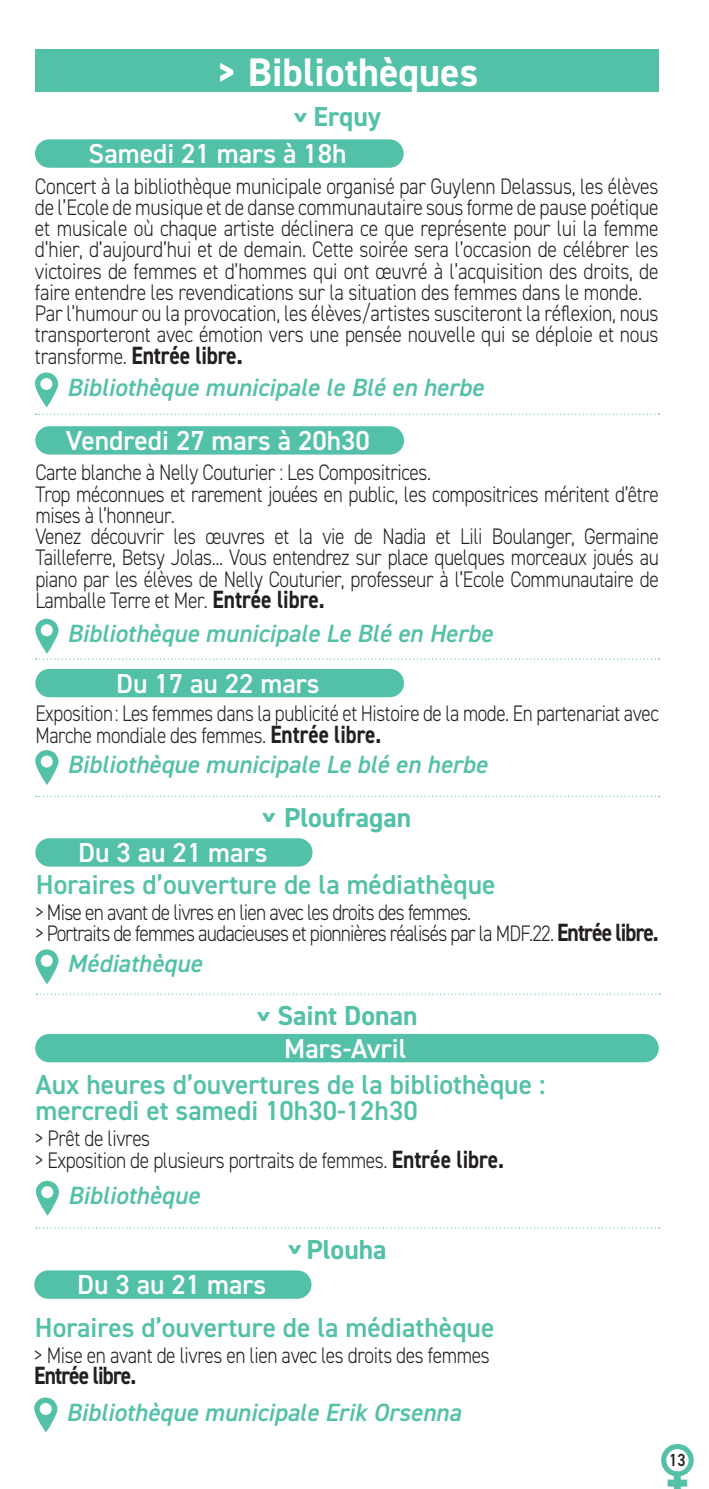
<style>
.page{position:relative;width:709px;height:1489px;background:#fff}
.page>*{position:absolute;margin:0;border:0;box-sizing:border-box;transform-origin:0 0}
.t1{font:700 40px "DIN2014";color:#fff}
.t2{font:600 27.5px/26.2px "DIN2014";color:#53c0a8}
.t3{font:600 27.5px "DIN2014";color:#fff}
.t4{font:700 27.5px "DIN2014";color:#53c0a8}
.t5{font:italic 600 25px/31.8px "DIN2014";color:#53c0a8}
.t6{font:700 25px "DIN2014";letter-spacing:-.04em;color:#231f20;scale:.86 1}
.t7{font:300 22.5px/21.2px "DIN2014";letter-spacing:-.02em;color:#231f20;scale:.87 1}
.t8{font:300 22.5px/21.2px "DIN2014";letter-spacing:-.02em;color:#231f20;scale:.86 1}
.t9{font:300 22.5px/21.2px "DIN2014";letter-spacing:-.04em;color:#231f20;scale:.86 1}
.t10{font:300 22.5px/21.2px "DIN2014";letter-spacing:-.02em;color:#231f20;scale:.85 1}
.t11{font:600 17.5px "DIN2014";color:#231f20;scale:.89 1}
.s1{font-weight:300;font-style:normal;font-size:22.5px;color:#231f20}
.s2{font-weight:700;font-style:normal;color:#231f20}
.s3{font-weight:700;font-size:25px}
</style>
<div class="page">
<svg style="left:661px;top:1444px;width:32px;height:44px"></svg>
<div style="left:35px;top:50px;width:624px;height:42px;background:#53c0a8"></div>
<div style="left:35px;top:426px;width:369px;height:28px;background:#53c0a8;border-radius:14px"></div>
<svg style="left:35px;top:618px;width:624px;height:41px"></svg>
<div style="left:35px;top:139px;width:368px;height:29px;background:#53c0a8;border-radius:14px"></div>
<svg style="left:35px;top:372px;width:24px;height:35px"></svg>
<svg style="left:36px;top:413px;width:623px;height:2px"></svg>
<div style="left:35px;top:669px;width:369px;height:28px;background:#53c0a8;border-radius:14px"></div>
<svg style="left:35px;top:750px;width:24px;height:35px"></svg>
<div style="left:35px;top:838px;width:277px;height:28px;background:#53c0a8;border-radius:14px"></div>
<svg style="left:35px;top:949px;width:24px;height:35px"></svg>
<svg style="left:37px;top:993px;width:623px;height:1px"></svg>
<div style="left:35px;top:1033px;width:623px;height:29px;background:#53c0a8;border-radius:14px"></div>
<svg style="left:36px;top:1180px;width:23px;height:35px"></svg>
<svg style="left:36px;top:795px;width:623px;height:2px"></svg>
<div style="left:34px;top:1270px;width:277px;height:28px;background:#53c0a8;border-radius:14px"></div>
<svg style="left:34px;top:1397px;width:24px;height:35px"></svg>
<svg style="left:36px;top:1227px;width:623px;height:1px"></svg>
<h1 class="t1" style="left:216px;top:52px;width:264px">&gt; Bibliothèques</h1>
<p class="t4" style="left:313px;top:102px;width:69px">Erquy</p>
<p class="t4" style="left:315px;top:110px;width:16px;rotate:90deg">&gt;</p>
<p class="t3" style="left:89px;top:143px;width:259px">Samedi 21 mars à 18h</p>
<p class="t7" style="left:35px;top:175px;width:718px">Concert à la bibliothèque municipale organisé par Guylenn Delassus, les élèves de l’Ecole de musique et de danse communautaire sous forme de pause poétique et musicale où chaque artiste déclinera ce que représente pour lui la femme d’hier, d’aujourd’hui et de demain. Cette soirée sera l’occasion de célébrer les victoires de femmes et d’hommes qui ont œuvré à l’acquisition des droits, de faire entendre les revendications sur la situation des femmes dans le monde.<br>Par l’humour ou la provocation, les élèves/artistes susciteront la réflexion, nous transporteront avec émotion vers une pensée nouvelle qui se déploie et nous</p>
<p class="t5" style="left:67px;top:340px;width:418px;text-indent:-32px"><span class="s1">transforme.</span> <span class="s2">Entrée libre.<br></span>Bibliothèque municipale le Blé en herbe</p>
<p class="t3" style="left:66px;top:430px;width:306px">Vendredi 27 mars à 20h30</p>
<p class="t8" style="left:35px;top:462px;width:726px">Carte blanche à Nelly Couturier : Les Compositrices.<br>Trop méconnues et rarement jouées en public, les compositrices méritent d’être mises à l’honneur.<br>Venez découvrir les œuvres et la vie de Nadia et Lili Boulanger, Germaine Tailleferre, Betsy Jolas... Vous entendrez sur place quelques morceaux joués au piano par les élèves de Nelly Couturier, professeur à l’Ecole Communautaire de Lamballe Terre et Mer. <span class="s3">Entrée libre.</span></p>
<p class="t5" style="left:67px;top:618px;width:427px">Bibliothèque municipale Le Blé en Herbe</p>
<p class="t3" style="left:116px;top:673px;width:205px">Du 17 au 22 mars</p>
<p class="t10" style="left:35px;top:703px;width:735px">Exposition : Les femmes dans la publicité et Histoire de la mode. En partenariat avec<br>Marche mondiale des femmes. <span class="s3">Entrée libre.</span></p>
<p class="t5" style="left:67px;top:749px;width:421px">Bibliothèque municipale Le blé en herbe</p>
<p class="t4" style="left:284px;top:802px;width:129px">Ploufragan</p>
<p class="t4" style="left:283px;top:810px;width:16px;rotate:90deg">&gt;</p>
<p class="t3" style="left:78px;top:842px;width:191px">Du 3 au 21 mars</p>
<p class="t2" style="left:36px;top:873px;width:461px">Horaires d’ouverture de la médiathèque</p>
<p class="t9" style="left:35px;top:901px;width:726px">&gt; Mise en avant de livres en lien avec les droits des femmes.<br>&gt; Portraits de femmes audacieuses et pionnières réalisés par la MDF.22. <span class="s3">Entrée libre.</span></p>
<p class="t5" style="left:67px;top:948px;width:136px">Médiathèque</p>
<p class="t4" style="left:277px;top:1000px;width:141px">Saint Donan</p>
<p class="t4" style="left:278px;top:1008px;width:16px;rotate:90deg">&gt;</p>
<p class="t3" style="left:284px;top:1037px;width:124px">Mars-Avril</p>
<p class="t2" style="left:35px;top:1073px;width:511px">Aux heures d’ouvertures de la bibliothèque : mercredi et samedi 10h30-12h30</p>
<p class="t8" style="left:35px;top:1127px;width:547px">&gt; Prêt de livres<br>&gt; Exposition de plusieurs portraits de femmes. <span class="s3">Entrée libre.</span></p>
<p class="t5" style="left:68px;top:1180px;width:133px">Bibliothèque</p>
<p class="t3" style="left:77px;top:1274px;width:191px">Du 3 au 21 mars</p>
<p class="t4" style="left:306px;top:1234px;width:82px">Plouha</p>
<p class="t4" style="left:309px;top:1242px;width:16px;rotate:90deg">&gt;</p>
<p class="t2" style="left:35px;top:1316px;width:461px">Horaires d’ouverture de la médiathèque</p>
<p class="t8" style="left:34px;top:1344px;width:531px">&gt; Mise en avant de livres en lien avec les droits des femmes</p>
<p class="t6" style="left:34px;top:1362px;width:120px">Entrée libre.</p>
<p class="t5" style="left:66px;top:1396px;width:396px">Bibliothèque municipale Erik Orsenna</p>
<p class="t11" style="left:669px;top:1453px;width:20px">13</p>
</div>
